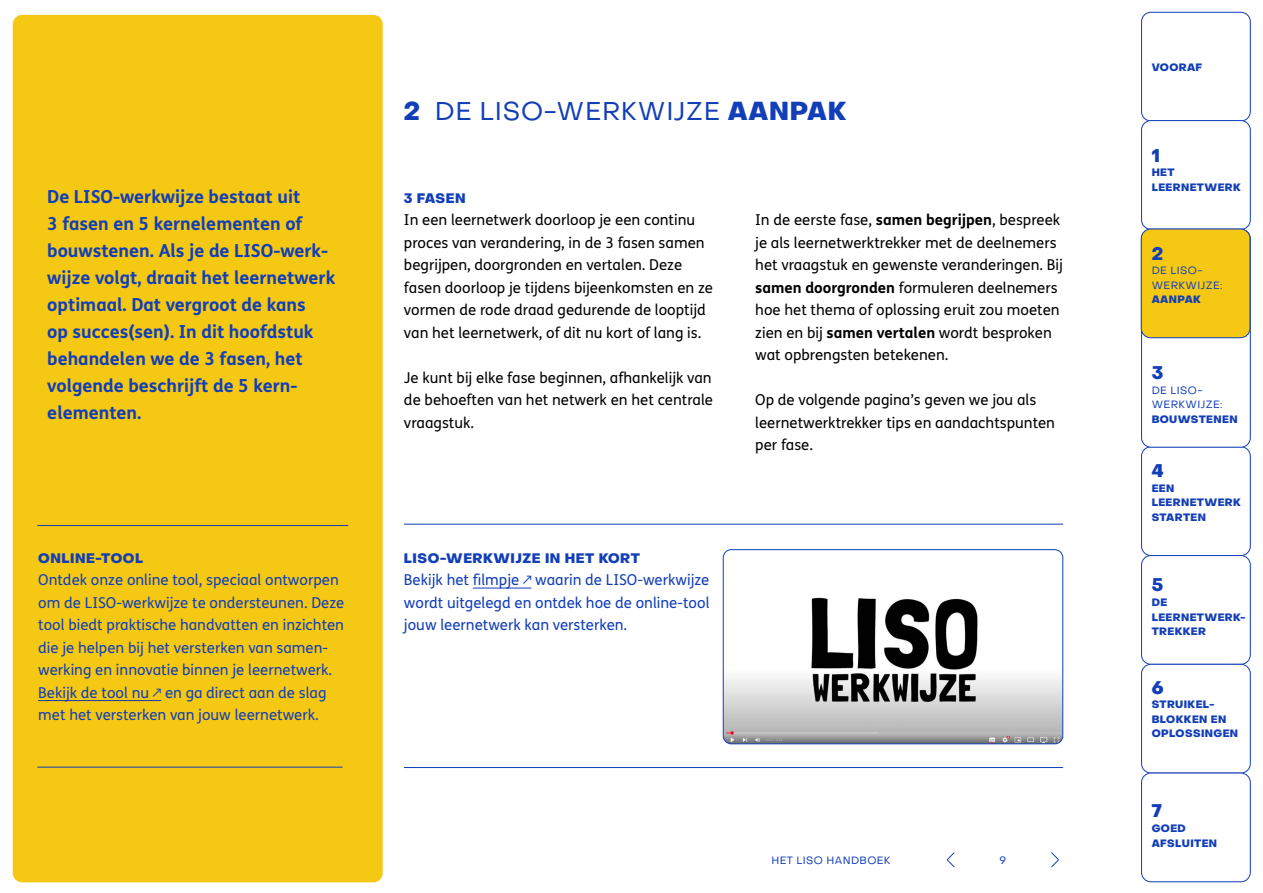
<style>
.page{position:relative;width:1263px;height:893px;background:#fff}
.page>*{position:absolute;margin:0;border:0;box-sizing:border-box;transform-origin:0 0}
.t1{font:25.5px "Object Sans";letter-spacing:.03em;color:#123eb7}
.t2{font:700 18px/27px "FS Me";color:#123eb7}
.t3{font:800 18px "Object Sans";color:#123eb7}
.t4{font:15px/22.5px "FS Me";color:#000}
.t5{font:15px/22.5px "FS Me";color:#123eb7;text-align:justify}
.t6{font:800 13.5px "Object Sans";letter-spacing:.04em;color:#123eb7}
.t7{font:800 10.5px/14.5px "Object Sans";letter-spacing:.04em;color:#123eb7}
.t8{font:10.5px/14.5px "Object Sans";letter-spacing:.04em;color:#123eb7}
.s1{font-family:"Aquawax Pro Pictograms"}
.s2{font-weight:800}
.s3{font-weight:700}
</style>
<div class="page">
<div style="left:1141px;top:12px;width:110px;height:109px;border:1px solid #123eb7;border-radius:9px"></div>
<div style="left:1141px;top:120px;width:110px;height:110px;border:1px solid #123eb7;border-radius:9px"></div>
<div style="left:1141px;top:446px;width:110px;height:110px;border:1px solid #123eb7;border-radius:9px"></div>
<div style="left:1141px;top:555px;width:110px;height:110px;border:1px solid #123eb7;border-radius:9px"></div>
<div style="left:1141px;top:664px;width:110px;height:109px;border:1px solid #123eb7;border-radius:9px"></div>
<div style="left:1141px;top:773px;width:110px;height:109px;border:1px solid #123eb7;border-radius:9px"></div>
<div style="left:1141px;top:229px;width:110px;height:219px;border:1px solid #123eb7;border-radius:9px"></div>
<svg style="left:1051px;top:852px;width:8px;height:16px"></svg>
<svg style="left:947px;top:852px;width:8px;height:16px"></svg>
<div style="left:13px;top:15px;width:370px;height:867px;background:#f5c814;border-radius:9px"></div>
<hr style="left:404px;top:524px;width:659px;height:1px;background:#123eb7">
<hr style="left:37px;top:767px;width:305px;height:1px;background:#123eb7">
<hr style="left:473px;top:588px;width:58px;height:1px;background:#123eb7">
<hr style="left:38px;top:700px;width:123px;height:1px;background:#123eb7">
<img style="left:723px;top:551px;width:340px;height:193px">
<div style="left:723px;top:549px;width:340px;height:195px;border:1px solid #123eb7;border-radius:8px"></div>
<hr style="left:37px;top:525px;width:311px;height:1px;background:#123eb7">
<hr style="left:404px;top:767px;width:659px;height:1px;background:#123eb7">
<div style="left:1141px;top:229px;width:109px;height:109px;background:#f5c814;border-radius:9px"></div>
<div style="left:1141px;top:229px;width:109px;height:109px;border:1px solid #123eb7;border-radius:9px"></div>
<p class="t2" style="left:47px;top:182px;width:289px">De LISO-werkwijze bestaat uit<br>3 fasen en 5 kernelementen of bouwstenen. Als je de LISO-werk&shy;wijze volgt, draait het leernetwerk optimaal. Dat vergroot de kans<br>op succes(sen). In dit hoofdstuk behandelen we de 3 fasen, het volgende beschrijft de 5 kern&shy;elementen.</p>
<p class="t6" style="left:38px;top:550px;width:106px">ONLINE-TOOL</p>
<p class="t5" style="left:38px;top:568px;width:308px;text-align:left">Ontdek onze online tool, speciaal ontworpen om de LISO-werkwijze te ondersteunen. Deze tool biedt praktische handvatten en inzichten die je helpen bij het versterken van samen&shy;werking en innovatie binnen je leernetwerk.<br>Bekijk de tool nu <span class="s1">↗</span> en ga direct aan de slag met het versterken van jouw leernetwerk.</p>
<h1 class="t1" style="left:404px;top:96px;width:444px"><span class="s2">2</span> DE LISO-WERKWIJZE <span class="s2">AANPAK</span></h1>
<p class="t6" style="left:404px;top:190px;width:63px">3 FASEN</p>
<p class="t4" style="left:404px;top:208px;width:311px">In een leernetwerk doorloop je een continu proces van verandering, in de 3 fasen samen begrijpen, doorgronden en vertalen. Deze fasen doorloop je tijdens bijeenkomsten en ze vormen de rode draad gedurende de looptijd van het leernetwerk, of dit nu kort of lang is.</p>
<p class="t4" style="left:404px;top:366px;width:311px;text-align:justify">Je kunt bij elke fase beginnen, afhankelijk van de behoeften van het netwerk en het centrale vraagstuk.</p>
<p class="t6" style="left:404px;top:550px;width:238px">LISO-WERKWIJZE IN HET KORT</p>
<p class="t5" style="left:404px;top:568px;width:307px">Bekijk het filmpje <span class="s1">↗</span> waarin de LISO-werkwijze wordt uitgelegd en ontdek hoe de online-tool jouw leernetwerk kan versterken.</p>
<p class="t4" style="left:755px;top:208px;width:309px">In de eerste fase, <span class="s3">samen begrijpen</span>, bespreek je als leernetwerktrekker met de deelnemers het vraagstuk en gewenste veranderingen. Bij <span class="s3">samen doorgronden</span> formuleren deelnemers hoe het thema of oplossing eruit zou moeten zien en bij <span class="s3">samen vertalen</span> wordt besproken wat opbrengsten betekenen.</p>
<p class="t4" style="left:755px;top:388px;width:301px">Op de volgende pagina’s geven we jou als leernetwerktrekker tips en aandachtspunten per fase.</p>
<p class="t8" style="left:771px;top:853px;width:121px">HET LISO HANDBOEK</p>
<p class="t8" style="left:999px;top:853px;width:8px">9</p>
<p class="t7" style="left:1152px;top:60px;width:52px">VOORAF</p>
<p class="t3" style="left:1152px;top:144px;width:10px">1</p>
<p class="t7" style="left:1152px;top:166px;width:91px">HET<br>LEERNETWERK</p>
<p class="t3" style="left:1152px;top:243px;width:13px">2</p>
<p class="t8" style="left:1152px;top:264px;width:72px">DE LISO-<br>WERKWIJZE:</p>
<p class="t7" style="left:1152px;top:293px;width:51px">AANPAK</p>
<p class="t3" style="left:1152px;top:362px;width:13px">3</p>
<p class="t8" style="left:1152px;top:383px;width:72px">DE LISO-<br>WERKWIJZE:</p>
<p class="t7" style="left:1152px;top:412px;width:87px">BOUWSTENEN</p>
<p class="t3" style="left:1152px;top:460px;width:13px">4</p>
<p class="t7" style="left:1152px;top:481px;width:91px">EEN<br>LEERNETWERK<br>STARTEN</p>
<p class="t3" style="left:1152px;top:574px;width:13px">5</p>
<p class="t7" style="left:1152px;top:595px;width:95px">DE<br>LEERNETWERK-<br>TREKKER</p>
<p class="t3" style="left:1152px;top:677px;width:13px">6</p>
<p class="t7" style="left:1152px;top:698px;width:88px">STRUIKEL-<br>BLOKKEN EN<br>OPLOSSINGEN</p>
<p class="t3" style="left:1152px;top:800px;width:11px">7</p>
<p class="t7" style="left:1152px;top:821px;width:67px">GOED<br>AFSLUITEN</p>
</div>
